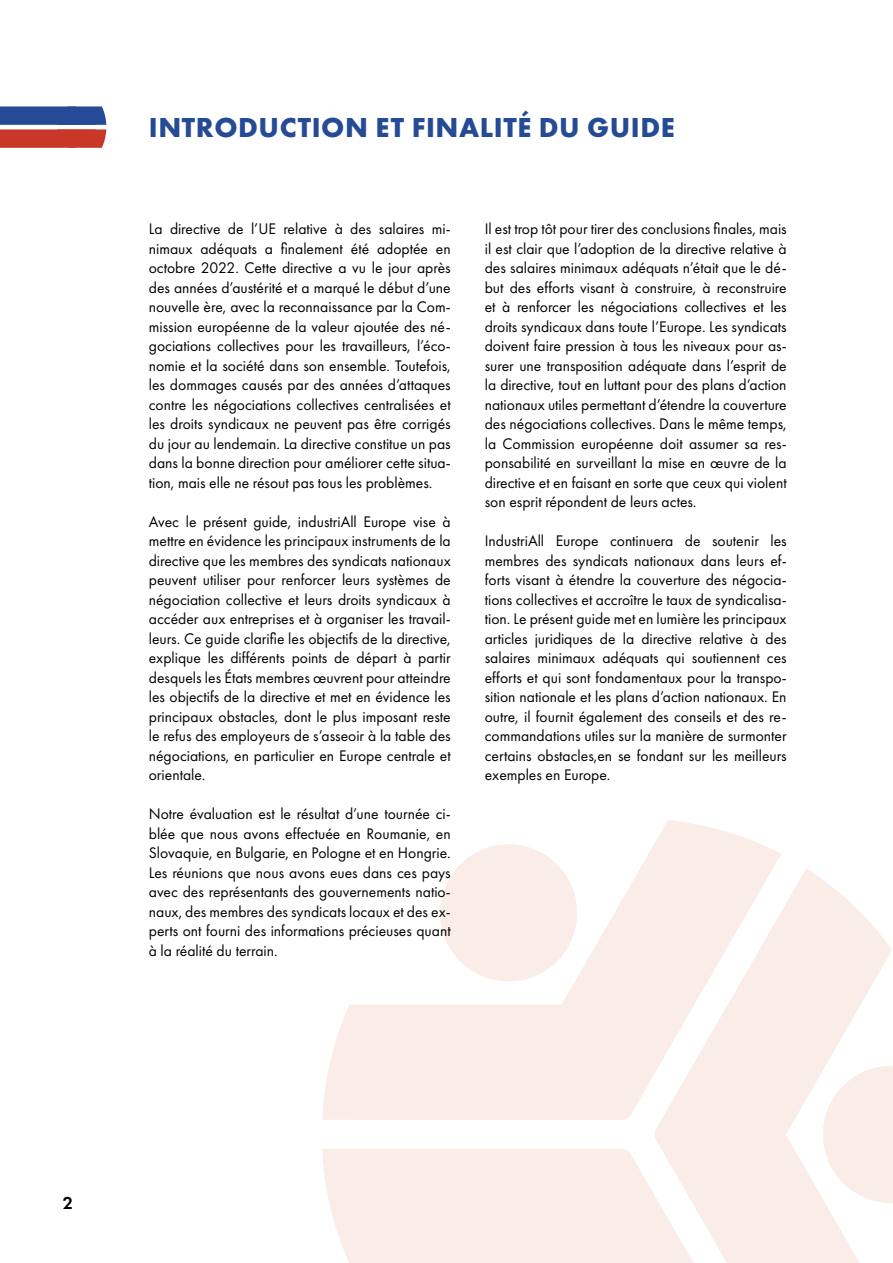
<style>
.page{position:relative;width:893px;height:1263px;background:#fff}
.page>*{position:absolute;margin:0;border:0;box-sizing:border-box;transform-origin:0 0}
.t1{font:700 28.5px "Futura PT";letter-spacing:.02em;color:#254a96}
.t2{font:600 18px "Futura PT";color:#000}
.t3{font:15.9px/19.5px "Futura PT";color:#000;text-align:justify}
</style>
<div class="page">
<div style="left:322px;top:1149px;width:332px;height:114px;background:#faece7"></div>
<svg style="left:654px;top:869px;width:238px;height:394px;fill:#faece7"></svg>
<svg style="left:322px;top:820px;width:459px;height:300px;fill:#faece7"></svg>
<svg style="left:0;top:106px;width:106px;height:42px;background:#885973"></svg>
<h1 class="t1" style="left:149px;top:109px;width:527px">INTRODUCTION ET FINALITÉ DU GUIDE</h1>
<p class="t3" style="left:149px;top:219px;width:303px">La directive de l’UE relative à des salaires mi&shy;nimaux adéquats a finalement été adoptée en octobre 2022. Cette directive a vu le jour après des années d’austérité et a marqué le début d’une nouvelle ère, avec la reconnaissance par la Com&shy;mission européenne de la valeur ajoutée des né&shy;gociations collectives pour les travailleurs, l’éco&shy;nomie et la société dans son ensemble. Toutefois, les dommages causés par des années d’attaques contre les négociations collectives centralisées et les droits syndicaux ne peuvent pas être corrigés du jour au lendemain. La directive constitue un pas dans la bonne direction pour améliorer cette situa&shy;tion, mais elle ne résout pas tous les problèmes.</p>
<p class="t3" style="left:149px;top:511px;width:303px">Avec le présent guide, industriAll Europe vise à mettre en évidence les principaux instruments de la directive que les membres des syndicats nationaux peuvent utiliser pour renforcer leurs systèmes de négociation collective et leurs droits syndicaux à accéder aux entreprises et à organiser les travail&shy;leurs. Ce guide clarifie les objectifs de la directive, explique les différents points de départ à partir desquels les États membres œuvrent pour atteindre les objectifs de la directive et met en évidence les principaux obstacles, dont le plus imposant reste le refus des employeurs de s’asseoir à la table des négociations, en particulier en Europe centrale et orientale.</p>
<p class="t3" style="left:149px;top:804px;width:303px">Notre évaluation est le résultat d’une tournée ci&shy;blée que nous avons effectuée en Roumanie, en Slovaquie, en Bulgarie, en Pologne et en Hongrie.<br>Les réunions que nous avons eues dans ces pays avec des représentants des gouvernements natio&shy;naux, des membres des syndicats locaux et des ex&shy;perts ont fourni des informations précieuses quant à la réalité du terrain.</p>
<p class="t3" style="left:485px;top:219px;width:303px">Il est trop tôt pour tirer des conclusions finales, mais il est clair que l’adoption de la directive relative à des salaires minimaux adéquats n’était que le dé&shy;but des efforts visant à construire, à reconstruire et à renforcer les négociations collectives et les droits syndicaux dans toute l’Europe. Les syndicats doivent faire pression à tous les niveaux pour as&shy;surer une transposition adéquate dans l’esprit de la directive, tout en luttant pour des plans d’action nationaux utiles permettant d’étendre la couverture des négociations collectives. Dans le même temps, la Commission européenne doit assumer sa res&shy;ponsabilité en surveillant la mise en œuvre de la directive et en faisant en sorte que ceux qui violent son esprit répondent de leurs actes.</p>
<p class="t3" style="left:485px;top:531px;width:303px">IndustriAll Europe continuera de soutenir les membres des syndicats nationaux dans leurs ef&shy;forts visant à étendre la couverture des négocia&shy;tions collectives et accroître le taux de syndicalisa&shy;tion. Le présent guide met en lumière les principaux articles juridiques de la directive relative à des salaires minimaux adéquats qui soutiennent ces efforts et qui sont fondamentaux pour la transpo&shy;sition nationale et les plans d’action nationaux. En outre, il fournit également des conseils et des re&shy;commandations utiles sur la manière de surmonter certains obstacles,en se fondant sur les meilleurs exemples en Europe.</p>
<p class="t2" style="left:63px;top:1192px;width:12px">2</p>
</div>
